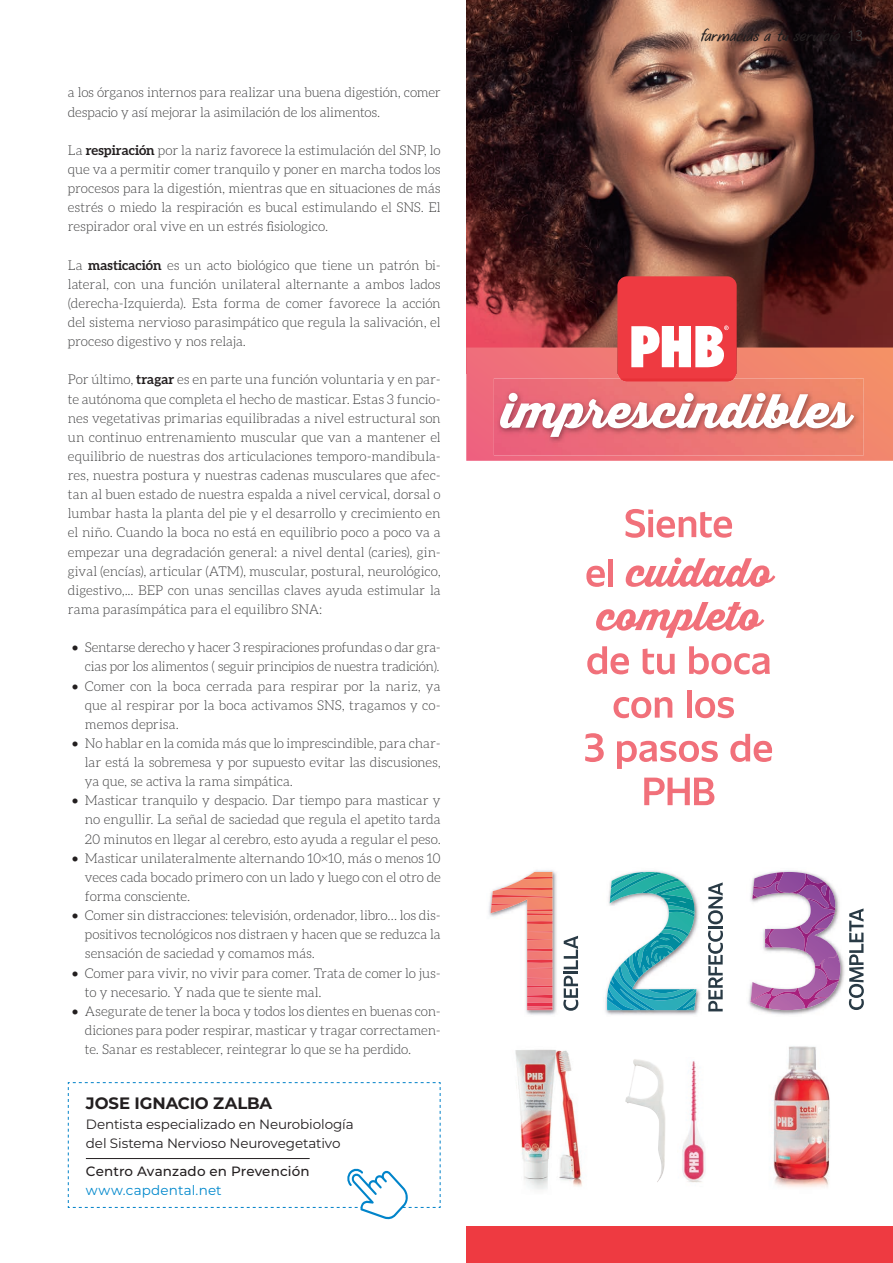
<style>
.page{position:relative;width:893px;height:1263px;background:#fff}
.page>*{position:absolute;margin:0;border:0;box-sizing:border-box;transform-origin:0 0}
.t1{font:700 16.5px "Montserrat";letter-spacing:-.005em;color:#231f20}
.t2{font:italic 15px "DK Uncle Oscar";letter-spacing:-.01em;color:#231f20}
.t3{font:300 13.5px/19.2px "Aleo";letter-spacing:-.01em;color:#3e3e3f;text-align:justify}
.t4{font:13.5px/19.5px "Montserrat";letter-spacing:-.01em;color:#231f20}
.t5{font:500 13.5px "Montserrat";letter-spacing:.01em;color:#231f20}
.t6{font:13.5px "Montserrat";letter-spacing:.01em;color:#08c}
.s1{font-weight:700;color:#231f20}
.s2{font-weight:400;color:#231f20}
.s3{font-family:"Avenir LT Std";font-weight:300;font-style:normal;color:#3e3e3f}
</style>
<div class="page">
<div style="left:466px;top:1226px;width:427px;height:37px;background:#ee3a41"></div>
<img style="left:466px;top:0;width:427px;height:347px">
<svg style="left:466px;top:347px;width:427px;height:114px;background:#ef7c74"></svg>
<svg style="left:625px;top:509px;width:107px;height:29px"></svg>
<svg style="left:586px;top:566px;width:19px;height:21px"></svg>
<div style="left:608px;top:559px;width:5px;height:27px;background:#f1707a"></div>
<svg style="left:626px;top:557px;width:149px;height:30px"></svg>
<svg style="left:596px;top:602px;width:168px;height:36px"></svg>
<svg style="left:587px;top:646px;width:42px;height:28px"></svg>
<svg style="left:643px;top:648px;width:32px;height:26px"></svg>
<svg style="left:689px;top:646px;width:81px;height:28px"></svg>
<svg style="left:613px;top:697px;width:59px;height:21px"></svg>
<div style="left:687px;top:690px;width:5px;height:28px;background:#f1707a"></div>
<svg style="left:695px;top:697px;width:39px;height:21px"></svg>
<svg style="left:585px;top:733px;width:19px;height:29px"></svg>
<svg style="left:617px;top:741px;width:101px;height:28px"></svg>
<svg style="left:730px;top:734px;width:42px;height:28px"></svg>
<svg style="left:644px;top:778px;width:70px;height:27px"></svg>
<div style="left:617px;top:276px;width:120px;height:106px;background:#ee3a41;border-radius:10px"></div>
<svg style="left:631px;top:325px;width:98px;height:42px"></svg>
<img style="left:494px;top:378px;width:370px;height:77px">
<img style="left:620px;top:378px;width:114px;height:4px">
<svg style="left:498px;top:393px;width:356px;height:44px"></svg>
<img style="left:605px;top:870px;width:95px;height:145px">
<svg style="left:610px;top:872px;width:85px;height:45px"></svg>
<svg style="left:607px;top:927px;width:89px;height:83px"></svg>
<svg style="left:708px;top:931px;width:15px;height:80px"></svg>
<hr style="left:708px;top:926px;width:15px;height:3px;background:#293a45">
<svg style="left:708px;top:882px;width:15px;height:42px"></svg>
<img style="left:488px;top:870px;width:69px;height:145px">
<svg style="left:491px;top:872px;width:61px;height:138px"></svg>
<svg style="left:563px;top:976px;width:15px;height:35px"></svg>
<hr style="left:564px;top:971px;width:14px;height:3px;background:#293a45">
<svg style="left:564px;top:936px;width:14px;height:33px"></svg>
<img style="left:748px;top:870px;width:97px;height:145px">
<svg style="left:751px;top:872px;width:88px;height:136px"></svg>
<svg style="left:849px;top:908px;width:15px;height:102px"></svg>
<img style="left:515px;top:1049px;width:67px;height:141px">
<img style="left:772px;top:1046px;width:58px;height:141px">
<img style="left:625px;top:1059px;width:41px;height:123px">
<img style="left:682px;top:1061px;width:24px;height:122px">
<svg style="left:68px;top:1082px;width:373px;height:138px"></svg>
<p class="t3" style="left:68px;top:83px;width:374px">a los órganos internos para realizar una buena digestión, comer despacio y así mejorar la asimilación de los alimentos.</p>
<p class="t3" style="left:68px;top:140px;width:374px">La <span class="s1">respiración</span> por la nariz favorece la estimulación del SNP, lo que va a permitir comer tranquilo y poner en marcha todos los procesos para la digestión, mientras que en situaciones de más estrés o miedo la respiración es bucal estimulando el SNS. El respirador oral vive en un estrés fisiologico.</p>
<p class="t3" style="left:68px;top:255px;width:374px">La <span class="s1">masticación</span> es un acto biológico que tiene un patrón bi&shy;lateral, con una función unilateral alternante a ambos lados (derecha-Izquierda). Esta forma de comer favorece la acción del sistema nervioso parasimpático que regula la salivación, el proceso digestivo y nos relaja.</p>
<p class="t3" style="left:68px;top:370px;width:374px">Por último, <span class="s1">tragar</span> es en parte una función voluntaria y en par&shy;te autónoma que completa el hecho de masticar. Estas 3 funcio&shy;nes vegetativas primarias equilibradas a nivel estructural son un continuo entrenamiento muscular que van a mantener el equilibrio de nuestras dos articulaciones temporo-mandibula&shy;res, nuestra postura y nuestras cadenas musculares que afec&shy;tan al buen estado de nuestra espalda a nivel cervical, dorsal o lumbar hasta la planta del pie y el desarrollo y crecimiento en el niño. Cuando la boca no está en equilibrio poco a poco va a empezar una degradación general: a nivel dental (caries), gin&shy;gival (encías), articular (ATM), muscular, postural, neurológico, digestivo,... BEP con unas sencillas claves ayuda estimular la rama parasímpática para el equilibro SNA:</p>
<p class="t3" style="left:72px;top:638px;width:370px;text-align:right"><span class="s2">•</span> Sentarse derecho y hacer 3 respiraciones profundas o dar gra&shy;cias por los alimentos ( seguir principios de nuestra tradición).</p>
<p class="t3" style="left:85px;top:676px;width:357px;text-indent:-13px"><span class="s2">•</span> Comer con la boca cerrada para respirar por la nariz, ya que al respirar por la boca activamos SNS, tragamos y co&shy;memos deprisa.</p>
<p class="t3" style="left:85px;top:733px;width:357px;text-indent:-13px"><span class="s2">•</span> No hablar en la comida más que lo imprescindible, para char&shy;lar está la sobremesa y por supuesto evitar las discusiones, ya que, se activa la rama simpática.</p>
<p class="t3" style="left:85px;top:791px;width:357px;text-indent:-13px"><span class="s2">•</span> Masticar tranquilo y despacio. Dar tiempo para masticar y no engullir. La señal de saciedad que regula el apetito tarda 20 minutos en llegar al cerebro, esto ayuda a regular el peso.</p>
<p class="t3" style="left:85px;top:848px;width:357px;text-indent:-13px"><span class="s2">•</span> Masticar unilateralmente alternando 10×10, más o menos 10 veces cada bocado primero con un lado y luego con el otro de forma consciente.</p>
<p class="t3" style="left:85px;top:906px;width:357px;text-indent:-13px"><span class="s2">•</span> Comer sin distracciones: televisión, ordenador, libro… los dis&shy;positivos tecnológicos nos distraen y hacen que se reduzca la sensación de saciedad y comamos más.</p>
<p class="t3" style="left:85px;top:963px;width:357px;text-indent:-13px"><span class="s2">•</span> Comer para vivir, no vivir para comer. Trata de comer lo jus&shy;to y necesario. Y nada que te siente mal.</p>
<p class="t3" style="left:85px;top:1001px;width:357px;text-indent:-13px"><span class="s2">•</span> Asegurate de tener la boca y todos los dientes en buenas con&shy;diciones para poder respirar, masticar y tragar correctamen&shy;te. Sanar es restablecer, reintegrar lo que se ha perdido.</p>
<p class="t1" style="left:86px;top:1091px;width:188px">JOSE IGNACIO ZALBA</p>
<p class="t4" style="left:86px;top:1114px;width:269px">Dentista especializado en Neurobiología del Sistema Nervioso Neurovegetativo</p>
<p class="t5" style="left:86px;top:1162px;width:225px">Centro Avanzado en Prevención</p>
<p class="t6" style="left:86px;top:1181px;width:137px">www.capdental.net</p>
<p class="t2" style="left:699px;top:26px;width:165px">farmacias a tu servicio <span class="s3">13</span></p>
</div>
